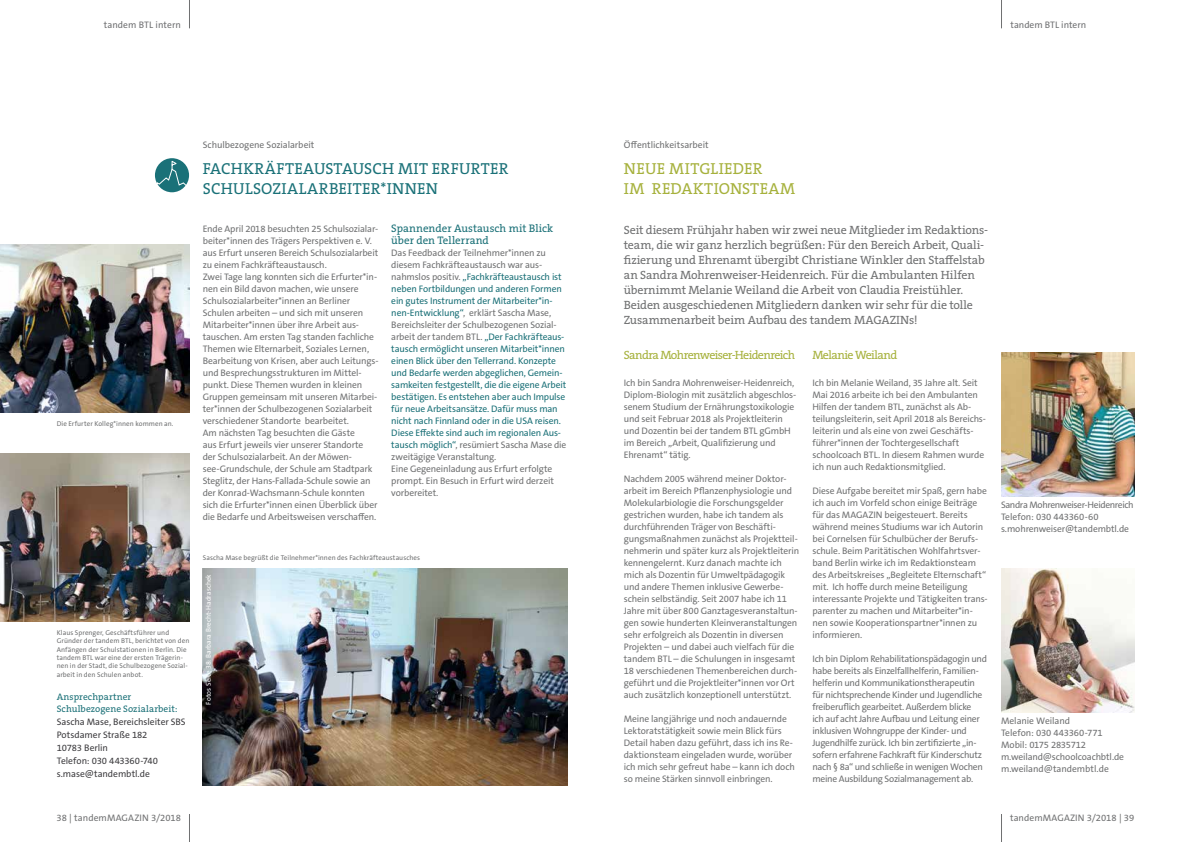
<style>
.page{position:relative;width:1191px;height:842px;background:#fff}
.page>*{position:absolute;margin:0;border:0;box-sizing:border-box;transform-origin:0 0}
.t1{font:16px/20px "The Serif B W5 Plain";letter-spacing:.02em;color:#1a7178}
.t2{font:16px/20px "The Serif B W5 Plain";letter-spacing:.025em;color:#a6b13c}
.t3{font:12px/15px "The Serif B W5 Plain";letter-spacing:-.015em;color:#707172}
.t4{font:12px "The Serif B W5 Plain";letter-spacing:-.055em;color:#a6b13c}
.t5{font:11px/12px "The Serif B W5 Plain";color:#1a7077}
.t6{font:9.5px/12px "The Sans B W5 Plain";letter-spacing:-.015em;color:#707172}
.t7{font:9.5px/12px "The Sans B W5 Plain";letter-spacing:-.015em;color:#1a7077}
.t8{font:9.5px/13px "The Sans B W5 Plain";letter-spacing:-.005em;color:#3e3d40}
.t9{font:9.5px "The Sans B W5 Plain";letter-spacing:.005em;color:#707172}
.t10{font:9.5px/12px "The Serif B W5 Plain";letter-spacing:.005em;color:#1a7077}
.t11{font:9.5px "The Sans B W5 Plain";color:#6f7072}
.t12{font:7px/8.4px "The Sans B W5 Plain";letter-spacing:.01em;color:#707172}
.t13{font:7px "The Sans B W5 Plain";letter-spacing:.01em;color:#fff}
.s1{color:#707172}
</style>
<div class="page">
<svg style="left:189px;top:814px;width:1px;height:28px"></svg>
<svg style="left:1001px;top:814px;width:1px;height:28px"></svg>
<svg style="left:1001px;top:0;width:1px;height:28px"></svg>
<img style="left:1001px;top:352px;width:133px;height:144px">
<img style="left:1001px;top:568px;width:133px;height:144px">
<svg style="left:189px;top:0;width:1px;height:28px"></svg>
<img style="left:203px;top:568px;width:364px;height:217px">
<img style="left:0;top:245px;width:190px;height:168px">
<svg style="left:155px;top:158px;width:34px;height:34px"></svg>
<svg style="left:155px;top:160px;width:35px;height:31px"></svg>
<img style="left:0;top:453px;width:190px;height:168px">
<p class="t11" style="left:104px;top:19px;width:79px">tandem BTL intern</p>
<p class="t12" style="left:57px;top:420px;width:118px">Die Erfurter Kolleg*innen kommen an.</p>
<p class="t12" style="left:57px;top:628px;width:134px">Klaus Sprenger, Geschäftsführer und Gründer der tandem BTL, berichtet von den Anfängen der Schulstationen in Berlin. Die tandem BTL war eine der ersten Trägerin&shy;nen in der Stadt, die Schulbezogene Sozial&shy;arbeit in den Schulen anbot.</p>
<p class="t10" style="left:57px;top:691px;width:122px">Ansprechpartner<br>Schulbezogene Sozialarbeit:</p>
<p class="t8" style="left:57px;top:716px;width:130px">Sascha Mase, Bereichsleiter SBS<br>Potsdamer Straße 182<br>10783 Berlin<br>Telefon: 030 443360-740 s.mase@tandembtl.de</p>
<p class="t6" style="left:203px;top:139px;width:113px">Schulbezogene Sozialarbeit</p>
<h1 class="t1" style="left:203px;top:159px;width:307px">FACHKRÄFTEAUSTAUSCH MIT ERFURTER<br>SCHULSOZIALARBEITER*INNEN</h1>
<p class="t6" style="left:203px;top:223px;width:177px">Ende April 2018 besuchten 25 Schulsozialar&shy;beiter*innen des Trägers Perspektiven e. V. aus Erfurt unseren Bereich Schulsozialarbeit zu einem Fachkräfteaustausch.<br>Zwei Tage lang konnten sich die Erfurter*in&shy;nen ein Bild davon machen, wie unsere Schulsozialarbeiter*innen an Berliner Schulen arbeiten – und sich mit unseren Mitarbeiter*innen über ihre Arbeit aus&shy;tauschen. Am ersten Tag standen fachliche Themen wie Elternarbeit, Soziales Lernen, Bearbeitung von Krisen, aber auch Leitungs&shy;und Besprechungsstrukturen im Mittel&shy;punkt. Diese Themen wurden in kleinen Gruppen gemeinsam mit unseren Mitarbei&shy;ter*innen der Schulbezogenen Sozialarbeit verschiedener Standorte bearbeitet.<br>Am nächsten Tag besuchten die Gäste<br>aus Erfurt jeweils vier unserer Standorte der Schulsozialarbeit. An der Möwen&shy;see-Grundschule, der Schule am Stadtpark Steglitz, der Hans-Fallada-Schule sowie an der Konrad-Wachsmann-Schule konnten sich die Erfurter*innen einen Überblick über die Bedarfe und Arbeitsweisen verschaffen.</p>
<p class="t5" style="left:391px;top:223px;width:163px">Spannender Austausch mit Blick über den Tellerrand</p>
<p class="t7" style="left:391px;top:247px;width:177px"><span class="s1">Das Feedback der Teilnehmer*innen zu diesem Fachkräfteaustausch war aus&shy;nahmslos positiv.</span> „Fachkräfteaustausch ist neben Fortbildungen und anderen Formen ein gutes Instrument der Mitarbeiter*in&shy;nen-Entwicklung“<span class="s1">, erklärt Sascha Mase, Bereichsleiter der Schulbezogenen Sozial&shy;arbeit der tandem BTL.</span> „Der Fachkräfteaus&shy;tausch ermöglicht unseren Mitarbeit*innen einen Blick über den Tellerrand. Konzepte und Bedarfe werden abgeglichen, Gemein&shy;samkeiten festgestellt, die die eigene Arbeit bestätigen. Es entstehen aber auch Impulse für neue Arbeitsansätze. Dafür muss man nicht nach Finnland oder in die USA reisen.<br>Diese Effekte sind auch im regionalen Aus&shy;tausch möglich“<span class="s1">, resümiert Sascha Mase die zweitägige Veranstaltung.<br>Eine Gegeneinladung aus Erfurt erfolgte prompt. Ein Besuch in Erfurt wird derzeit vorbereitet.</span></p>
<p class="t12" style="left:203px;top:553px;width:219px">Sascha Mase begrüßt die Teilnehmer*innen des Fachkräfteaustausches</p>
<p class="t13" style="left:204px;top:704px;width:132px;rotate:-90deg">Fotos Seite 38: Barbara Brecht-Hadraschek</p>
<p class="t11" style="left:1010px;top:19px;width:77px">tandem BTL intern</p>
<p class="t6" style="left:624px;top:139px;width:86px">Öffentlichkeitsarbeit</p>
<h1 class="t2" style="left:624px;top:159px;width:173px">NEUE MITGLIEDER<br>IM REDAKTIONSTEAM</h1>
<p class="t3" style="left:624px;top:222px;width:366px">Seit diesem Frühjahr haben wir zwei neue Mitglieder im Redaktions&shy;team, die wir ganz herzlich begrüßen: Für den Bereich Arbeit, Quali&shy;fizierung und Ehrenamt übergibt Christiane Winkler den Staffelstab an Sandra Mohrenweiser-Heidenreich. Für die Ambulanten Hilfen übernimmt Melanie Weiland die Arbeit von Claudia Freistühler.<br>Beiden ausgeschiedenen Mitgliedern danken wir sehr für die tolle Zusammenarbeit beim Aufbau des tandem MAGAZINs!</p>
<p class="t4" style="left:624px;top:347px;width:173px">Sandra Mohrenweiser-Heidenreich</p>
<p class="t6" style="left:624px;top:377px;width:174px">Ich bin Sandra Mohrenweiser-Heidenreich, Diplom-Biologin mit zusätzlich abgeschlos&shy;senem Studium der Ernährungstoxikologie und seit Februar 2018 als Projektleiterin und Dozentin bei der tandem BTL gGmbH im Bereich „Arbeit, Qualifizierung und Ehrenamt“ tätig.</p>
<p class="t6" style="left:624px;top:473px;width:177px">Nachdem 2005 während meiner Doktor&shy;arbeit im Bereich Pflanzenphysiologie und Molekularbiologie die Forschungsgelder gestrichen wurden, habe ich tandem als durchführenden Träger von Beschäfti&shy;gungsmaßnahmen zunächst als Projektteil&shy;nehmerin und später kurz als Projektleiterin kennengelernt. Kurz danach machte ich mich als Dozentin für Umweltpädagogik und andere Themen inklusive Gewerbe&shy;schein selbständig. Seit 2007 habe ich 11<br>Jahre mit über 800 Ganztagesveranstaltun&shy;gen sowie hunderten Kleinveranstaltungen sehr erfolgreich als Dozentin in diversen Projekten – und dabei auch vielfach für die tandem BTL – die Schulungen in insgesamt 18 verschiedenen Themenbereichen durch&shy;geführt und die Projektleiter*innen vor Ort auch zusätzlich konzeptionell unterstützt.</p>
<p class="t6" style="left:624px;top:713px;width:172px">Meine langjährige und noch andauernde Lektoratstätigkeit sowie mein Blick fürs Detail haben dazu geführt, dass ich ins Re&shy;daktionsteam eingeladen wurde, worüber ich mich sehr gefreut habe – kann ich doch so meine Stärken sinnvoll einbringen.</p>
<p class="t4" style="left:812px;top:347px;width:86px">Melanie Weiland</p>
<p class="t6" style="left:812px;top:377px;width:175px">Ich bin Melanie Weiland, 35 Jahre alt. Seit Mai 2016 arbeite ich bei den Ambulanten Hilfen der tandem BTL, zunächst als Ab&shy;teilungsleiterin, seit April 2018 als Bereichs&shy;leiterin und als eine von zwei Geschäfts&shy;führer*innen der Tochtergesellschaft schoolcoach BTL. In diesem Rahmen wurde ich nun auch Redaktionsmitglied.</p>
<p class="t6" style="left:812px;top:485px;width:177px">Diese Aufgabe bereitet mir Spaß, gern habe ich auch im Vorfeld schon einige Beiträge für das MAGAZIN beigesteuert. Bereits während meines Studiums war ich Autorin bei Cornelsen für Schulbücher der Berufs&shy;schule. Beim Paritätischen Wohlfahrtsver&shy;band Berlin wirke ich im Redaktionsteam des Arbeitskreises „Begleitete Elternschaft“ mit. Ich hoffe durch meine Beteiligung interessante Projekte und Tätigkeiten trans&shy;parenter zu machen und Mitarbeiter*in&shy;nen sowie Kooperationspartner*innen zu informieren.</p>
<p class="t6" style="left:812px;top:653px;width:176px">Ich bin Diplom Rehabilitationspädagogin und habe bereits als Einzelfallhelferin, Familien&shy;helferin und Kommunikationstherapeutin für nichtsprechende Kinder und Jugendliche freiberuflich gearbeitet. Außerdem blicke<br>ich auf acht Jahre Aufbau und Leitung einer inklusiven Wohngruppe der Kinder- und Jugendhilfe zurück. Ich bin zertifizierte „in&shy;sofern erfahrene Fachkraft für Kinderschutz nach § 8a“ und schließe in wenigen Wochen meine Ausbildung Sozialmanagement ab.</p>
<p class="t6" style="left:1001px;top:499px;width:134px">Sandra Mohrenweiser-Heidenreich<br>Telefon: 030 443360-60 s.mohrenweiser@tandembtl.de</p>
<p class="t6" style="left:1001px;top:715px;width:125px">Melanie Weiland<br>Telefon: 030 443360-771<br>Mobil: 0175 2835712 m.weiland@schoolcoachbtl.de m.weiland@tandembtl.de</p>
<p class="t9" style="left:57px;top:812px;width:126px">38 | tandemMAGAZIN 3/2018</p>
<p class="t9" style="left:1010px;top:812px;width:126px">tandemMAGAZIN 3/2018 | 39</p>
</div>
